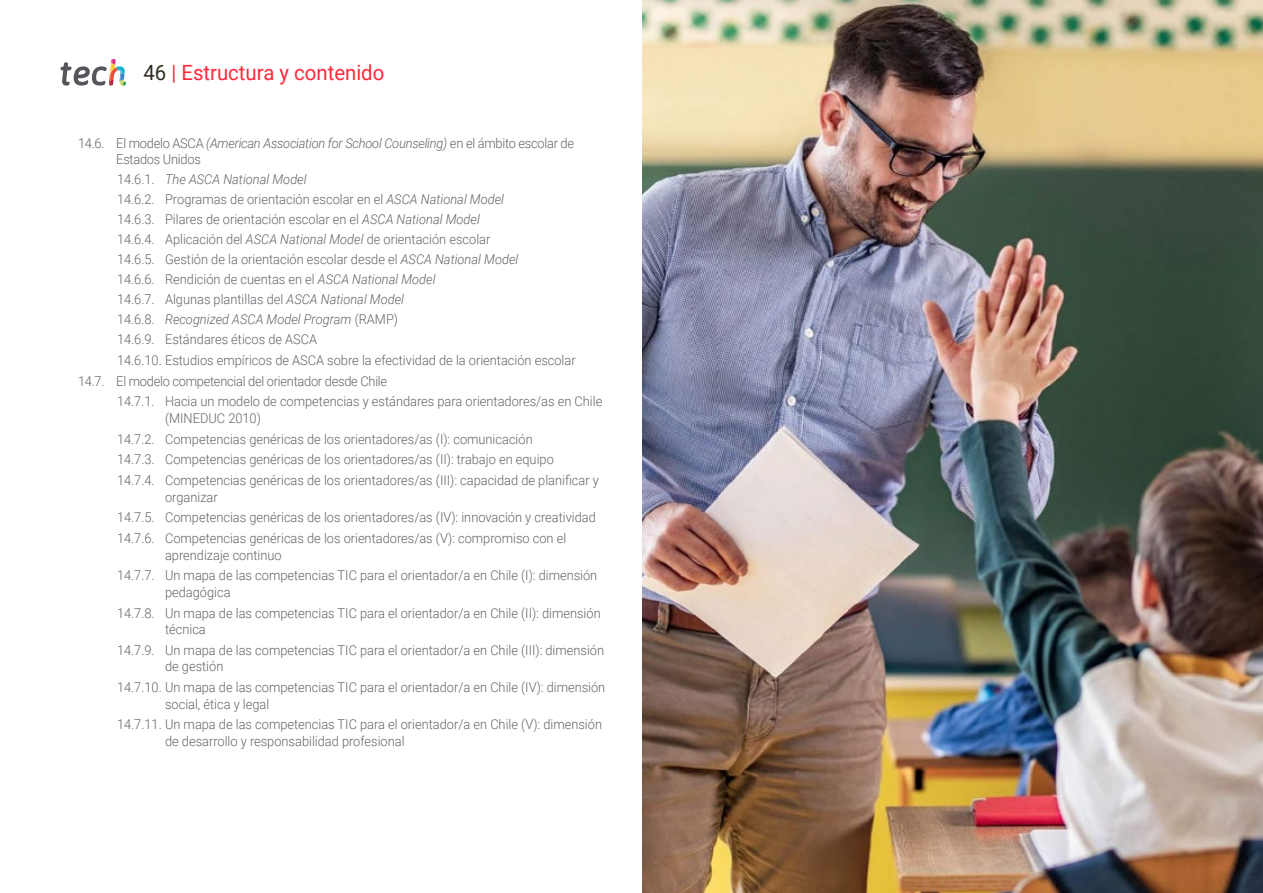
<style>
.page{position:relative;width:1263px;height:893px;background:#fff}
.page>*{position:absolute;margin:0;border:0;box-sizing:border-box;transform-origin:0 0}
.t1{font:21px "Roboto";color:#ff293a}
.t2{font:300 13.5px/20.7px "Roboto";color:#61646a;scale:.95 1}
.t3{font:300 13.5px/15.8px "Roboto";letter-spacing:-.02em;color:#61646a;scale:.95 1}
.t4{font:italic 300 13.5px "Roboto";color:#61646a;scale:.95 1}
.s1{color:#312e20}
.s2{color:#e73441}
.s3{font-style:italic}
.s4{font-style:normal}
</style>
<div class="page">
<svg style="left:61px;top:59px;width:65px;height:27px"></svg>
<img style="left:642px;top:0;width:621px;height:893px">
<h1 class="t1" style="left:144px;top:57px;width:242px"><span class="s1">46</span> <span class="s2">|</span> Estructura y contenido</h1>
<p class="t3" style="left:116px;top:135px;width:483px;text-indent:-38px">14.6. El modelo ASCA <span class="s3">(American Association for School Counseling)</span> en el ámbito escolar de<br>Estados Unidos</p>
<p class="t4" style="left:117px;top:170px;width:201px"><span class="s4">14.6.1.</span> The ASCA National Model</p>
<p class="t2" style="left:117px;top:188px;width:409px">14.6.2. Programas de orientación escolar en el <span class="s3">ASCA National Model</span></p>
<p class="t2" style="left:117px;top:208px;width:383px">14.6.3. Pilares de orientación escolar en el <span class="s3">ASCA National Model</span></p>
<p class="t2" style="left:117px;top:228px;width:394px">14.6.4. Aplicación del <span class="s3">ASCA National Model</span> de orientación escolar</p>
<p class="t2" style="left:117px;top:248px;width:424px">14.6.5. Gestión de la orientación escolar desde el <span class="s3">ASCA National Model</span></p>
<p class="t2" style="left:117px;top:268px;width:337px">14.6.6. Rendición de cuentas en el <span class="s3">ASCA National Model</span></p>
<p class="t2" style="left:117px;top:288px;width:304px">14.6.7. Algunas plantillas del <span class="s3">ASCA National Model</span></p>
<p class="t4" style="left:117px;top:310px;width:297px"><span class="s4">14.6.8.</span> Recognized ASCA Model Program <span class="s4">(RAMP)</span></p>
<p class="t2" style="left:117px;top:328px;width:212px">14.6.9. Estándares éticos de ASCA</p>
<p class="t2" style="left:117px;top:349px;width:484px">14.6.10. Estudios empíricos de ASCA sobre la efectividad de la orientación escolar</p>
<p class="t3" style="left:78px;top:372px;width:327px">14.7. El modelo competencial del orientador desde Chile</p>
<p class="t2" style="left:117px;top:391px;width:512px">14.7.1. Hacia un modelo de competencias y estándares para orientadores/as en Chile</p>
<p class="t2" style="left:117px;top:407px;width:509px;text-indent:48px">(MINEDUC 2010)<br>14.7.2. Competencias genéricas de los orientadores/as (I): comunicación<br>14.7.3. Competencias genéricas de los orientadores/as (II): trabajo en equipo<br>14.7.4. Competencias genéricas de los orientadores/as (III): capacidad de planificar y</p>
<p class="t2" style="left:117px;top:486px;width:506px;text-indent:48px">organizar<br>14.7.5. Competencias genéricas de los orientadores/as (IV): innovación y creatividad<br>14.7.6. Competencias genéricas de los orientadores/as (V): compromiso con el</p>
<p class="t2" style="left:117px;top:544px;width:507px;text-indent:48px">aprendizaje continuo<br>14.7.7. Un mapa de las competencias TIC para el orientador/a en Chile (I): dimensión</p>
<p class="t2" style="left:117px;top:581px;width:511px;text-indent:48px">pedagógica<br>14.7.8. Un mapa de las competencias TIC para el orientador/a en Chile (II): dimensión</p>
<p class="t2" style="left:117px;top:618px;width:514px;text-indent:48px">técnica<br>14.7.9. Un mapa de las competencias TIC para el orientador/a en Chile (III): dimensión</p>
<p class="t2" style="left:117px;top:656px;width:515px;text-indent:48px">de gestión<br>14.7.10. Un mapa de las competencias TIC para el orientador/a en Chile (IV): dimensión</p>
<p class="t2" style="left:117px;top:693px;width:512px;text-indent:48px">social, ética y legal<br>14.7.11. Un mapa de las competencias TIC para el orientador/a en Chile (V): dimensión</p>
<p class="t2" style="left:165px;top:730px;width:254px">de desarrollo y responsabilidad profesional</p>
</div>
